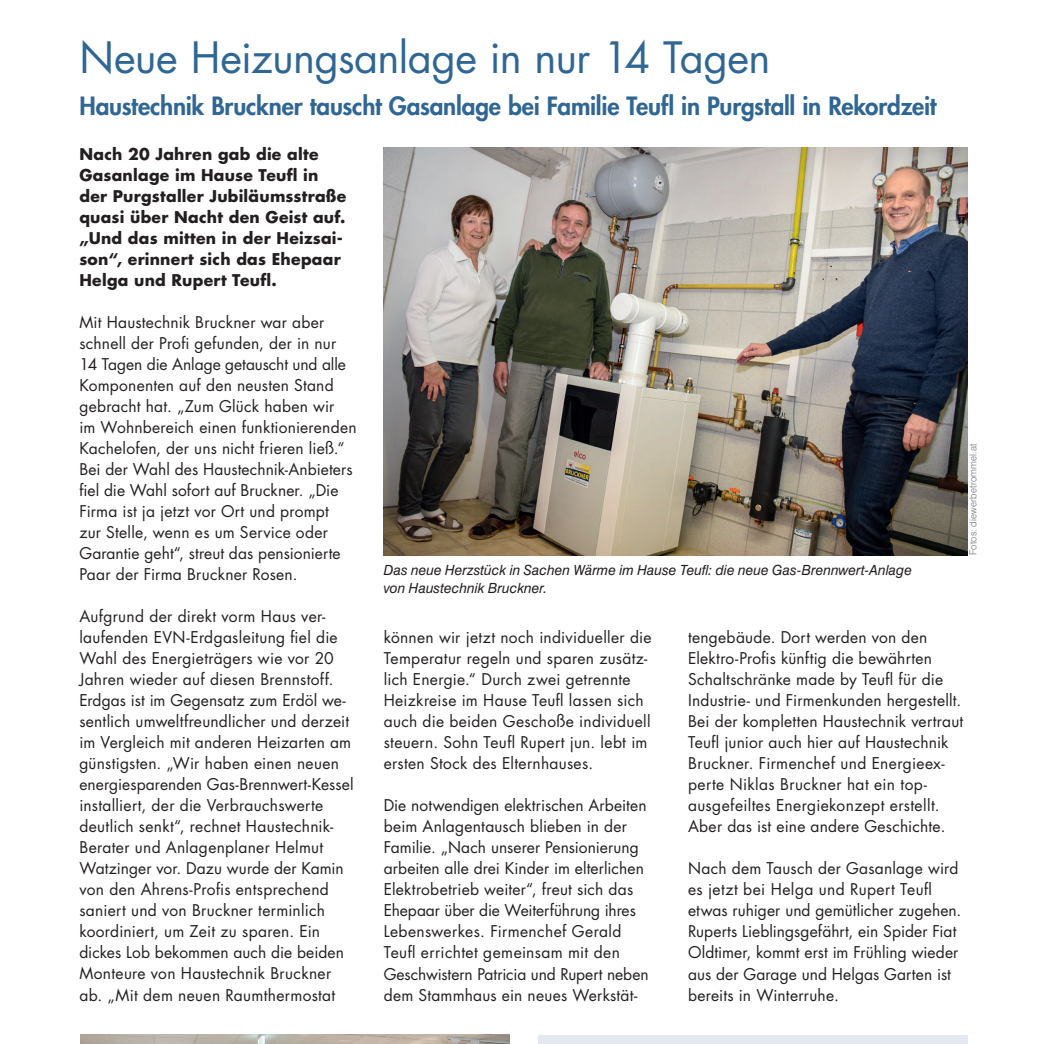
<style>
.page{position:relative;width:1042px;height:1044px;background:#fff}
.page>*{position:absolute;margin:0;border:0;box-sizing:border-box;transform-origin:0 0}
.t1{font:42px "Futura";letter-spacing:-.01em;color:#2f6693}
.t2{font:800 24.5px "Futura";letter-spacing:-.01em;color:#2f6693}
.t3{font:15.75px/21px "Futura";letter-spacing:.015em;color:#231f20}
.t4{font:700 15.75px/21px "Futura";letter-spacing:.015em;color:#231f20}
.t5{font:italic 14px/17.5px "Swiss 721 BT";letter-spacing:.005em;color:#231f20}
.t6{font:300 9.62px "Swiss 721 BT";letter-spacing:.02em;color:#6c6d70}
</style>
<div class="page">
<img style="left:384px;top:147px;width:583px;height:408px">
<div style="left:538px;top:1034px;width:429px;height:9px;background:#e3e8f1"></div>
<img style="left:81px;top:1034px;width:429px;height:9px">
<h1 class="t1" style="left:79px;top:29px;width:693px">Neue Heizungsanlage in nur 14 Tagen</h1>
<h2 class="t2" style="left:79px;top:90px;width:858px">Haustechnik Bruckner tauscht Gasanlage bei Familie Teufl in Purgstall in Rekordzeit</h2>
<p class="t4" style="left:79px;top:143px;width:268px">Nach 20 Jahren gab die alte<br>Gasanlage im Hause Teufl in der Purgstaller Jubiläumsstraße quasi über Nacht den Geist auf. „Und das mitten in der Heizsai&shy;son“, erinnert sich das Ehepaar<br>Helga und Rupert Teufl.</p>
<p class="t3" style="left:79px;top:311px;width:279px">Mit Haustechnik Bruckner war aber schnell der Profi gefunden, der in nur 14 Tagen die Anlage getauscht und alle Komponenten auf den neusten Stand gebracht hat. „Zum Glück haben wir<br>im Wohnbereich einen funktionierenden Kachelofen, der uns nicht frieren ließ.“ Bei der Wahl des Haustechnik-Anbieters fiel die Wahl sofort auf Bruckner. „Die Firma ist ja jetzt vor Ort und prompt<br>zur Stelle, wenn es um Service oder Garantie geht“, streut das pensionierte Paar der Firma Bruckner Rosen.</p>
<p class="t3" style="left:79px;top:605px;width:276px">Aufgrund der direkt vorm Haus ver&shy;laufenden EVN-Erdgasleitung fiel die Wahl des Energieträgers wie vor 20<br>Jahren wieder auf diesen Brennstoff.<br>Erdgas ist im Gegensatz zum Erdöl we&shy;sentlich umweltfreundlicher und derzeit im Vergleich mit anderen Heizarten am günstigsten. „Wir haben einen neuen energiesparenden Gas-Brennwert-Kessel installiert, der die Verbrauchswerte deutlich senkt“, rechnet Haustechnik-Berater und Anlagenplaner Helmut Watzinger vor. Dazu wurde der Kamin von den Ahrens-Profis entsprechend saniert und von Bruckner terminlich koordiniert, um Zeit zu sparen. Ein dickes Lob bekommen auch die beiden Monteure von Haustechnik Bruckner ab. „Mit dem neuen Raumthermostat</p>
<p class="t6" style="left:967px;top:555px;width:113px;rotate:-90deg">Fotos: diewerbetrommel.at</p>
<p class="t5" style="left:384px;top:561px;width:530px">Das neue Herzstück in Sachen Wärme im Hause Teufl: die neue Gas-Brennwert-Anlage von Haustechnik Bruckner.</p>
<p class="t3" style="left:384px;top:626px;width:269px">können wir jetzt noch individueller die Temperatur regeln und sparen zusätz&shy;lich Energie.“ Durch zwei getrennte Heizkreise im Hause Teufl lassen sich auch die beiden Geschoße individuell steuern. Sohn Teufl Rupert jun. lebt im ersten Stock des Elternhauses.</p>
<p class="t3" style="left:384px;top:794px;width:266px">Die notwendigen elektrischen Arbeiten beim Anlagentausch blieben in der Familie. „Nach unserer Pensionierung arbeiten alle drei Kinder im elterlichen Elektrobetrieb weiter“, freut sich das Ehepaar über die Weiterführung ihres Lebenswerkes. Firmenchef Gerald Teufl errichtet gemeinsam mit den Geschwistern Patricia und Rupert neben dem Stammhaus ein neues Werkstät-</p>
<p class="t3" style="left:688px;top:626px;width:277px">tengebäude. Dort werden von den Elektro-Profis künftig die bewährten Schaltschränke made by Teufl für die Industrie- und Firmenkunden hergestellt.<br>Bei der kompletten Haustechnik vertraut Teufl junior auch hier auf Haustechnik Bruckner. Firmenchef und Energieex&shy;perte Niklas Bruckner hat ein top&shy;ausgefeiltes Energiekonzept erstellt.<br>Aber das ist eine andere Geschichte.</p>
<p class="t3" style="left:688px;top:857px;width:275px">Nach dem Tausch der Gasanlage wird es jetzt bei Helga und Rupert Teufl etwas ruhiger und gemütlicher zugehen.<br>Ruperts Lieblingsgefährt, ein Spider Fiat Oldtimer, kommt erst im Frühling wieder aus der Garage und Helgas Garten ist bereits in Winterruhe.</p>
</div>
